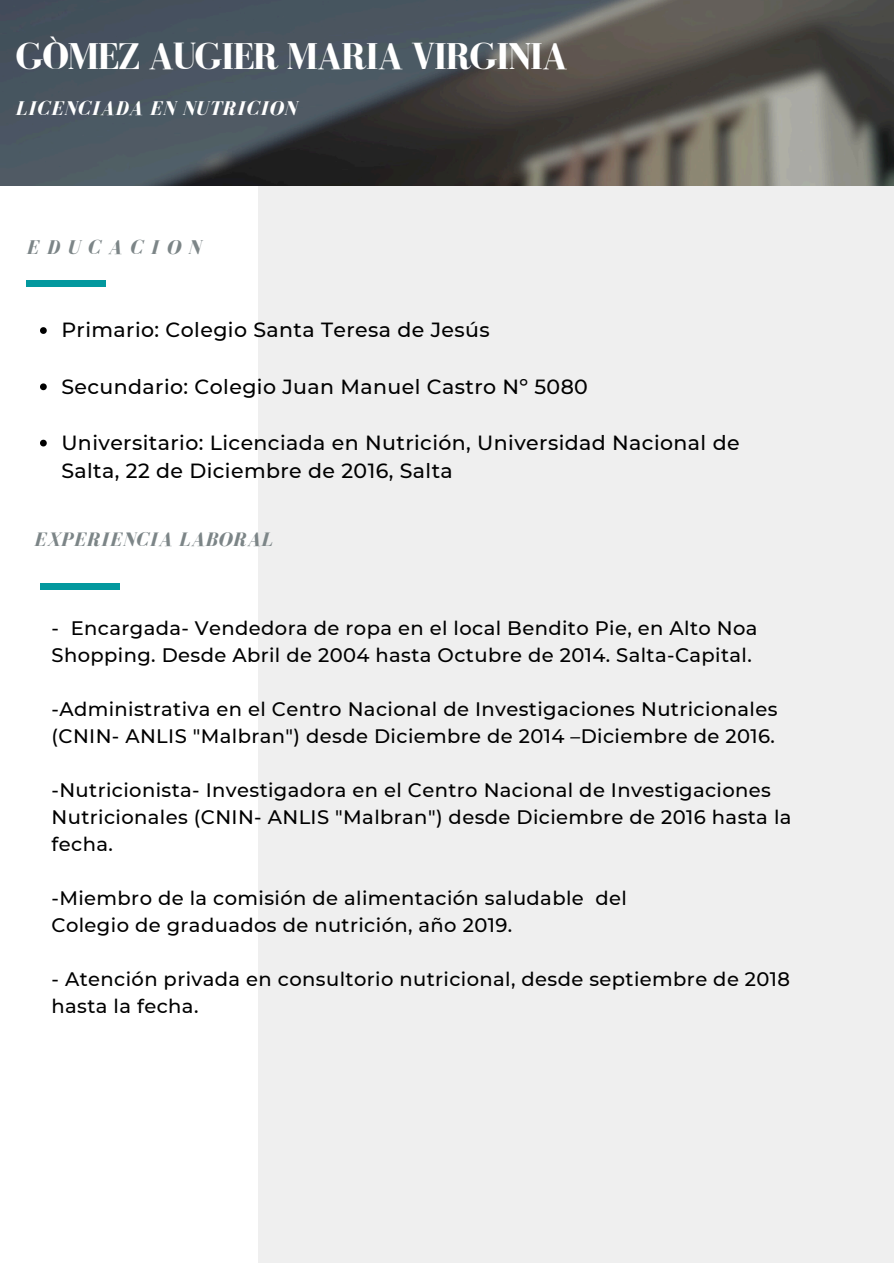
<style>
.page{position:relative;width:894px;height:1264px;background:#fff}
.page>*{position:absolute;margin:0;border:0;box-sizing:border-box;transform-origin:0 0}
.t1{font:700 38.25px "Bodoni FLF";letter-spacing:-.04em;color:#fff}
.t2{font:500 20.55px/28.2px "Montserrat";letter-spacing:.02em;color:#000}
.t3{font:italic 700 20.55px "Bodoni FLF";letter-spacing:.37em;color:#7c8587}
.t4{font:italic 700 20.4px "Bodoni FLF";letter-spacing:.04em;color:#fff}
.t5{font:italic 700 20.1px "Bodoni FLF";letter-spacing:.04em;color:#7c8587}
.t6{font:500 19.5px/27px "Montserrat";letter-spacing:.02em;color:#000}
</style>
<div class="page">
<div style="left:258px;top:0;width:635px;height:1262px;background:#efefef"></div>
<svg style="left:40px;top:327px;width:7px;height:7px"></svg>
<svg style="left:40px;top:383px;width:7px;height:7px"></svg>
<svg style="left:40px;top:440px;width:7px;height:6px"></svg>
<div style="left:26px;top:280px;width:80px;height:7px;background:#03989e"></div>
<img style="left:0;top:0;width:893px;height:186px">
<div style="left:41px;top:582px;width:79px;height:7px;background:#03989e"></div>
<h3 class="t1" style="left:16px;top:36px;width:553px">GÒMEZ AUGIER MARIA VIRGINIA</h3>
<h3 class="t4" style="left:16px;top:98px;width:282px">LICENCIADA EN NUTRICION</h3>
<h3 class="t3" style="left:26px;top:237px;width:176px">EDUCACION</h3>
<h1 class="t2" style="left:61px;top:316px;width:430px">Primario: Colegio Santa Teresa de Jesús</h1>
<h2 class="t2" style="left:61px;top:372px;width:528px">Secundario: Colegio Juan Manuel Castro Nº 5080</h2>
<h2 class="t2" style="left:61px;top:428px;width:679px">Universitario: Licenciada en Nutrición, Universidad Nacional de<br>Salta, 22 de Diciembre de 2016, Salta</h2>
<p class="t5" style="left:34px;top:528px;width:240px">EXPERIENCIA LABORAL</p>
<p class="t6" style="left:52px;top:614px;width:707px">- Encargada- Vendedora de ropa en el local Bendito Pie, en Alto Noa<br>Shopping. Desde Abril de 2004 hasta Octubre de 2014. Salta-Capital.</p>
<p class="t6" style="left:52px;top:695px;width:727px">-Administrativa en el Centro Nacional de Investigaciones Nutricionales (CNIN- ANLIS "Malbran") desde Diciembre de 2014 –Diciembre de 2016.</p>
<p class="t6" style="left:52px;top:776px;width:741px">-Nutricionista- Investigadora en el Centro Nacional de Investigaciones<br>Nutricionales (CNIN- ANLIS "Malbran") desde Diciembre de 2016 hasta la fecha.</p>
<h2 class="t6" style="left:52px;top:884px;width:576px">-Miembro de la comisión de alimentación saludable del<br>Colegio de graduados de nutrición, año 2019.</h2>
<p class="t6" style="left:52px;top:965px;width:739px">- Atención privada en consultorio nutricional, desde septiembre de 2018 hasta la fecha.</p>
</div>
